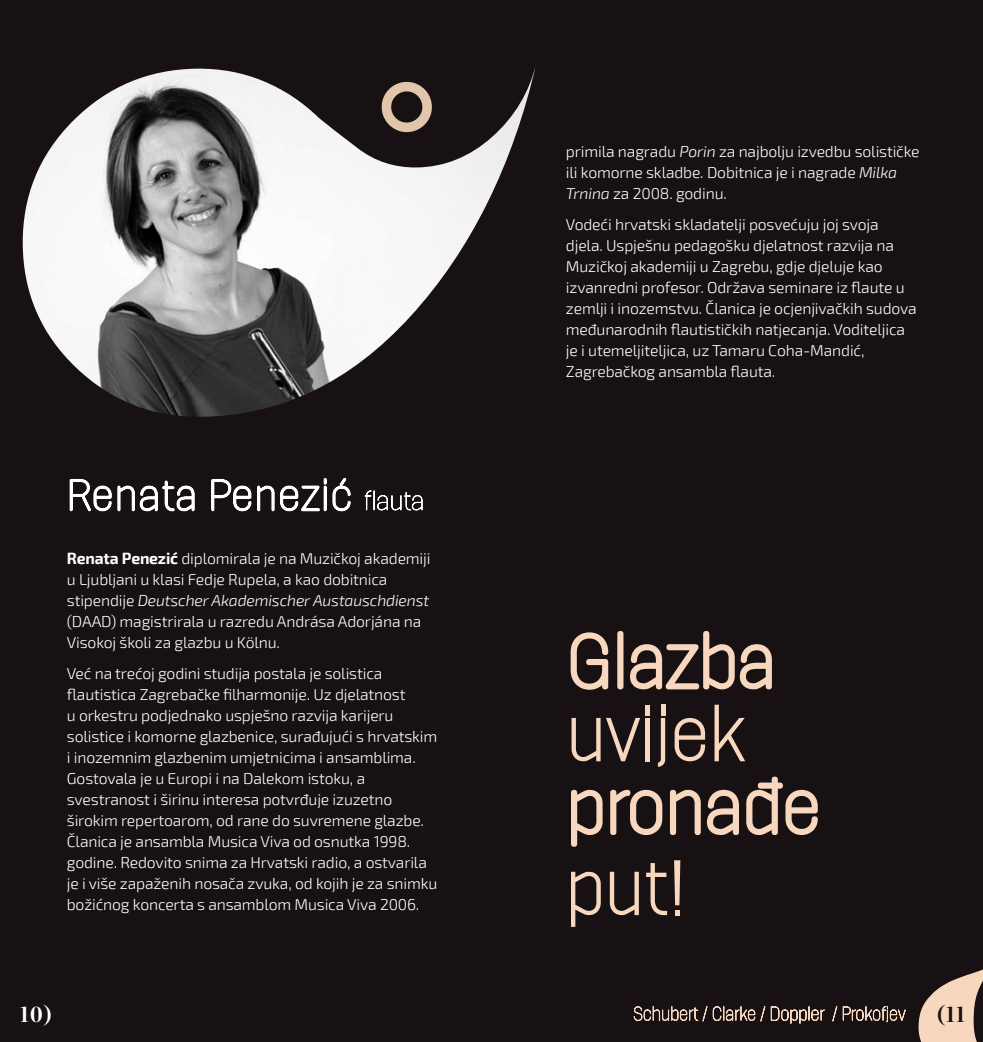
<style>
.page{position:relative;width:983px;height:1042px;background:#fff}
.page>*{position:absolute;margin:0;border:0;box-sizing:border-box;transform-origin:0 0}
.t1{font:700 22.75px "Chronicle Disp Cond";color:#fff}
.t2{font:700 22.75px "Chronicle Disp Cond";color:#181113}
.t3{font:300 15.75px/21px "Exo 2";letter-spacing:-.01em;color:#fff}
.s1{font-weight:700}
.s2{font-style:italic}
</style>
<div class="page">
<div style="left:0;top:0;width:982px;height:1042px;background:#181113"></div>
<svg style="left:918px;top:970px;width:64px;height:72px"></svg>
<svg style="left:633px;top:1006px;width:192px;height:18px"></svg>
<svg style="left:832px;top:1006px;width:74px;height:17px"></svg>
<img style="left:22px;top:66px;width:514px;height:351px">
<svg style="left:69px;top:479px;width:126px;height:33px"></svg>
<svg style="left:211px;top:478px;width:140px;height:34px"></svg>
<svg style="left:364px;top:490px;width:59px;height:21px"></svg>
<svg style="left:379px;top:82px;width:53px;height:50px"></svg>
<svg style="left:570px;top:632px;width:38px;height:58px"></svg>
<div style="left:617px;top:631px;width:6px;height:58px;background:#f7d7be;border-radius:3px"></div>
<svg style="left:630px;top:631px;width:141px;height:58px"></svg>
<svg style="left:571px;top:718px;width:29px;height:43px"></svg>
<svg style="left:606px;top:718px;width:34px;height:43px"></svg>
<hr style="left:645px;top:705px;width:4px;height:10px;background:#f7d7be">
<hr style="left:645px;top:718px;width:4px;height:43px;background:#f7d7be">
<div style="left:660px;top:705px;width:5px;height:11px;background:#f7d7be"></div>
<svg style="left:657px;top:718px;width:8px;height:49px"></svg>
<svg style="left:674px;top:718px;width:31px;height:43px"></svg>
<svg style="left:714px;top:705px;width:31px;height:56px"></svg>
<svg style="left:571px;top:789px;width:31px;height:58px"></svg>
<svg style="left:610px;top:789px;width:52px;height:46px"></svg>
<svg style="left:669px;top:790px;width:31px;height:45px"></svg>
<svg style="left:707px;top:790px;width:31px;height:45px"></svg>
<svg style="left:746px;top:776px;width:71px;height:59px"></svg>
<svg style="left:571px;top:871px;width:29px;height:56px"></svg>
<svg style="left:609px;top:872px;width:29px;height:43px"></svg>
<svg style="left:646px;top:863px;width:21px;height:52px"></svg>
<svg style="left:674px;top:860px;width:6px;height:55px"></svg>
<p class="t3" style="left:67px;top:548px;width:365px"><span class="s1">Renata Penezić</span> diplomirala je na Muzičkoj akademiji u Ljubljani u klasi Fedje Rupela, a kao dobitnica stipendije <span class="s2">Deutscher Akademischer Austauschdienst </span>(DAAD) magistrirala u razredu Andrása Adorjána na Visokoj školi za glazbu u Kölnu.</p>
<p class="t3" style="left:67px;top:663px;width:372px">Već na trećoj godini studija postala je solistica flautistica Zagrebačke filharmonije. Uz djelatnost<br>u orkestru podjednako uspješno razvija karijeru solistice i komorne glazbenice, surađujući s hrvatskim i inozemnim glazbenim umjetnicima i ansamblima.<br>Gostovala je u Europi i na Dalekom istoku, a svestranost i širinu interesa potvrđuje izuzetno širokim repertoarom, od rane do suvremene glazbe.<br>Članica je ansambla Musica Viva od osnutka 1998. godine. Redovito snima za Hrvatski radio, a ostvarila je i više zapaženih nosača zvuka, od kojih je za snimku božićnog koncerta s ansamblom Musica Viva 2006.</p>
<p class="t3" style="left:566px;top:142px;width:355px">primila nagradu <span class="s2">Porin</span> za najbolju izvedbu solističke ili komorne skladbe. Dobitnica je i nagrade <span class="s2">Milka<br>Trnina</span> za 2008. godinu.</p>
<p class="t3" style="left:566px;top:214px;width:352px">Vodeći hrvatski skladatelji posvećuju joj svoja djela. Uspješnu pedagošku djelatnost razvija na Muzičkoj akademiji u Zagrebu, gdje djeluje kao izvanredni profesor. Održava seminare iz flaute u zemlji i inozemstvu. Članica je ocjenjivačkih sudova međunarodnih flautističkih natjecanja. Voditeljica je i utemeljiteljica, uz Tamaru Coha-Mandić, Zagrebačkog ansambla flauta.</p>
<h1 class="t1" style="left:20px;top:996px;width:33px">10)</h1>
<h1 class="t2" style="left:936px;top:996px;width:30px">(11</h1>
</div>
